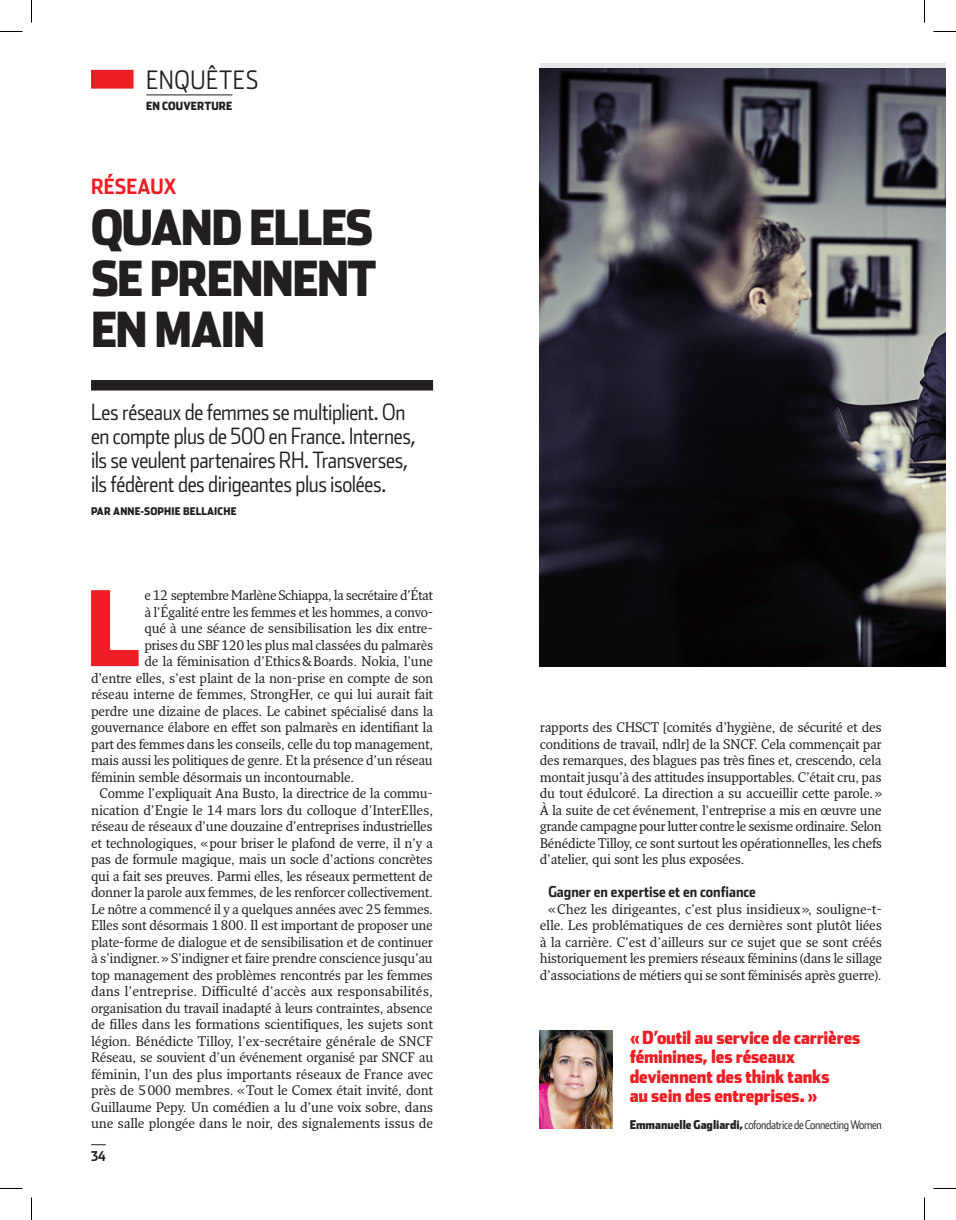
<style>
.page{position:relative;width:956px;height:1220px;background:#fff}
.page>*{position:absolute;margin:0;border:0;box-sizing:border-box;transform-origin:0 0}
.t1{font:900 103.2px "Stainless Cond";color:#ee1d23}
.t2{font:900 48px/51px "Stainless Cond";letter-spacing:-.03em;color:#231f20}
.t3{font:300 25.5px "Stainless Cond";letter-spacing:.025em;color:#231f20}
.t4{font:300 22.5px/24px "Stainless Cond";letter-spacing:-.02em;color:#231f20}
.t5{font:700 21px "Stainless Cond";letter-spacing:.005em;color:#ee1d23}
.t6{font:900 18px/19.5px "Stainless Cond";letter-spacing:-.01em;color:#ee1d23}
.t7{font:700 15px "Stainless Cond";color:#231f20}
.t8{font:13.5px/16.5px "Fresco Pro";letter-spacing:-.025em;color:#231f20;text-align:justify}
.t9{font:13.5px "Fresco Pro";color:#231f20}
.t10{font:700 13.5px "Stainless Cond";color:#231f20}
.t11{font:300 12px "Stainless Cond";letter-spacing:-.025em;color:#231f20}
.t12{font:900 11.25px "Stainless Cond";letter-spacing:.015em;color:#231f20}
.t13{font:900 10.5px "Stainless Cond";letter-spacing:.02em;color:#231f20}
.s1{font-weight:900}
</style>
<div class="page">
<div style="left:91px;top:70px;width:43px;height:19px;background:#ee1d23"></div>
<hr style="left:146px;top:95px;width:86px;height:1px;background:#231f20">
<svg style="left:91px;top:1144px;width:15px;height:1px"></svg>
<img style="left:540px;top:1030px;width:73px;height:98px">
<img style="left:540px;top:68px;width:406px;height:598px">
<div style="left:91px;top:380px;width:342px;height:10px;background:#231f20"></div>
<svg style="left:0;top:31px;width:22px;height:1px"></svg>
<svg style="left:933px;top:31px;width:23px;height:1px"></svg>
<svg style="left:0;top:1188px;width:22px;height:1px"></svg>
<svg style="left:933px;top:1188px;width:23px;height:1px"></svg>
<svg style="left:31px;top:0;width:1px;height:23px"></svg>
<svg style="left:31px;top:1197px;width:1px;height:23px"></svg>
<svg style="left:924px;top:0;width:1px;height:23px"></svg>
<svg style="left:924px;top:1197px;width:1px;height:23px"></svg>
<h3 class="t3" style="left:146px;top:65px;width:114px">enquêtes</h3>
<p class="t12" style="left:146px;top:99px;width:87px">En couverture</p>
<h3 class="t5" style="left:91px;top:174px;width:87px">Réseaux</h3>
<h2 class="t2" style="left:91px;top:201px;width:287px">Quand elles se prennent en main</h2>
<h3 class="t4" style="left:91px;top:400px;width:326px">Les réseaux de femmes se multiplient. On en compte plus de 500 en France. Internes, ils se veulent partenaires RH. Transverses, ils fédèrent des dirigeantes plus isolées.</h3>
<p class="t13" style="left:91px;top:505px;width:146px">par Anne-Sophie Bellaiche</p>
<h1 class="t1" style="left:86px;top:565px;width:49px">L</h1>
<p class="t8" style="left:144px;top:586px;width:290px">e 12 septembre Marlène Schiappa, la secrétaire d’État</p>
<p class="t8" style="left:144px;top:603px;width:290px">à l’Égalité entre les femmes et les hommes, a convo-</p>
<p class="t8" style="left:144px;top:619px;width:290px">qué à une séance de sensibilisation les dix entre-</p>
<p class="t8" style="left:144px;top:636px;width:290px">prises du SBF120 les plus mal classées du palmarès</p>
<p class="t8" style="left:144px;top:652px;width:290px">de la féminisation d’Ethics&amp;Boards. Nokia, l’une</p>
<p class="t8" style="left:91px;top:669px;width:344px">d’entre elles, s’est plaint de la non-prise en compte de son</p>
<p class="t8" style="left:91px;top:685px;width:344px">réseau interne de femmes, StrongHer, ce qui lui aurait fait</p>
<p class="t8" style="left:91px;top:702px;width:344px">perdre une dizaine de places. Le cabinet spécialisé dans la</p>
<p class="t8" style="left:91px;top:718px;width:343px">gouvernance élabore en effet son palmarès en identifiant la</p>
<p class="t8" style="left:91px;top:735px;width:344px">part des femmes dans les conseils, celle du top management,</p>
<p class="t8" style="left:91px;top:751px;width:343px">mais aussi les politiques de genre. Et la présence d’un réseau</p>
<p class="t8" style="left:91px;top:768px;width:265px">féminin semble désormais un incontournable.</p>
<p class="t8" style="left:100px;top:784px;width:335px">Comme l’expliquait Ana Busto, la directrice de la commu-</p>
<p class="t8" style="left:91px;top:801px;width:344px">nication d’Engie le 14 mars lors du colloque d’InterElles,</p>
<p class="t8" style="left:91px;top:817px;width:343px">réseau de réseaux d’une douzaine d’entreprises industrielles</p>
<p class="t8" style="left:91px;top:834px;width:343px">et technologiques, «pour briser le plafond de verre, il n’y a</p>
<p class="t8" style="left:91px;top:850px;width:343px">pas de formule magique, mais un socle d’actions concrètes</p>
<p class="t8" style="left:91px;top:867px;width:343px">qui a fait ses preuves. Parmi elles, les réseaux permettent de</p>
<p class="t8" style="left:91px;top:883px;width:343px">donner la parole aux femmes, de les renforcer collectivement.</p>
<p class="t8" style="left:91px;top:900px;width:343px">Le nôtre a commencé il y a quelques années avec 25 femmes.</p>
<p class="t8" style="left:91px;top:916px;width:343px">Elles sont désormais 1800. Il est important de proposer une</p>
<p class="t8" style="left:91px;top:933px;width:343px">plate-forme de dialogue et de sensibilisation et de continuer</p>
<p class="t8" style="left:91px;top:949px;width:343px">à s’indigner.» S’indigner et faire prendre conscience jusqu’au</p>
<p class="t8" style="left:91px;top:966px;width:343px">top management des problèmes rencontrés par les femmes</p>
<p class="t9" style="left:91px;top:983px;width:343px">dans l’entreprise. Difficulté d’accès aux responsabilités,</p>
<p class="t8" style="left:91px;top:999px;width:343px">organisation du travail inadapté à leurs contraintes, absence</p>
<p class="t8" style="left:91px;top:1015px;width:343px">de filles dans les formations scientifiques, les sujets sont</p>
<p class="t8" style="left:91px;top:1032px;width:343px">légion. Bénédicte Tilloy, l’ex-secrétaire générale de SNCF</p>
<p class="t8" style="left:91px;top:1048px;width:344px">Réseau, se souvient d’un événement organisé par SNCF au</p>
<p class="t8" style="left:91px;top:1065px;width:344px">féminin, l’un des plus importants réseaux de France avec</p>
<p class="t8" style="left:91px;top:1081px;width:343px">près de 5000 membres. «Tout le Comex était invité, dont</p>
<p class="t8" style="left:91px;top:1098px;width:344px">Guillaume Pepy. Un comédien a lu d’une voix sobre, dans</p>
<p class="t8" style="left:91px;top:1114px;width:343px">une salle plongée dans le noir, des signalements issus de</p>
<p class="t10" style="left:91px;top:1148px;width:16px">34</p>
<p class="t8" style="left:540px;top:718px;width:344px">rapports des CHSCT [comités d’hygiène, de sécurité et des conditions de travail, ndlr] de la SNCF. Cela commençait par des remarques, des blagues pas très fines et, crescendo, cela montait jusqu’à des attitudes insupportables. C’était cru, pas du tout édulcoré. La direction a su accueillir cette parole.» À la suite de cet événement, l’entreprise a mis en œuvre une grande campagne pour lutter contre le sexisme ordinaire. Selon Bénédicte Tilloy, ce sont surtout les opérationnelles, les chefs d’atelier, qui sont les plus exposées.</p>
<p class="t7" style="left:548px;top:882px;width:209px">Gagner en expertise et en confiance</p>
<p class="t8" style="left:540px;top:900px;width:344px;text-indent:9px">«Chez les dirigeantes, c’est plus insidieux», souligne-t&shy;elle. Les problématiques de ces dernières sont plutôt liées à la carrière. C’est d’ailleurs sur ce sujet que se sont créés historiquement les premiers réseaux féminins (dans le sillage d’associations de métiers qui se sont féminisés après guerre).</p>
<h3 class="t6" style="left:630px;top:1027px;width:232px">«D’outil au service de carrières féminines, les réseaux deviennent des think tanks<br>au sein des entreprises.»</h3>
<p class="t11" style="left:630px;top:1117px;width:254px"><span class="s1">Emmanuelle Gagliardi,</span> cofondatrice de Connecting Women</p>
</div>
